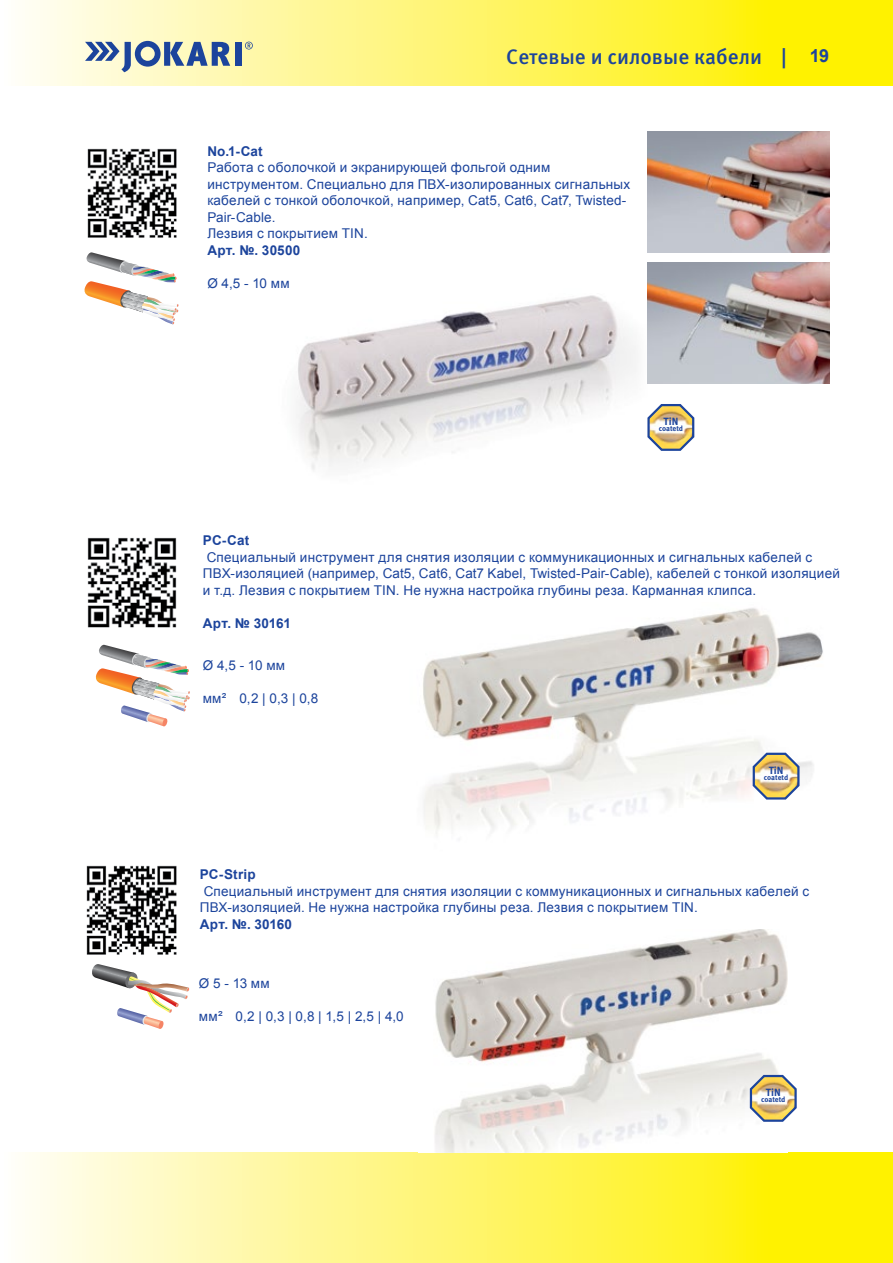
<style>
.page{position:relative;width:893px;height:1263px;background:#fff}
.page>*{position:absolute;margin:0;border:0;box-sizing:border-box;transform-origin:0 0}
.t1{font:500 21px "Meta Pro";color:#1c449c}
.t2{font:13.5px/16.5px "Arial";letter-spacing:.02em;color:#1c449c}
.t3{font:700 13.5px "Arial";letter-spacing:.015em;color:#1c449c}
.t4{font:700 10.5px "Meta Pro";color:#1c449c}
.t5{font:700 7.5px "Meta Pro";letter-spacing:-.005em;color:#1c449c}
.s1{font-family:"Arial";font-weight:700;font-size:18px}
</style>
<div class="page">
<div style="left:0;top:1152px;width:893px;height:111px;background:linear-gradient(to right,#fffcf8,#fff000)"></div>
<hr style="left:0;top:1152px;width:1px;height:111px;background:#fff">
<div style="left:0;top:0;width:893px;height:86px;background:linear-gradient(to right,#fffcf8,#fff000)"></div>
<hr style="left:0;top:0;width:1px;height:85px;background:#fff">
<svg style="left:245px;top:42px;width:8px;height:7px"></svg>
<div style="left:235px;top:42px;width:6px;height:24px;background:#1c449c"></div>
<svg style="left:85px;top:41px;width:145px;height:31px;background:#a1aeb6"></svg>
<img style="left:435px;top:929px;width:353px;height:223px">
<img style="left:423px;top:608px;width:400px;height:226px">
<img style="left:296px;top:295px;width:340px;height:175px">
<img style="left:87px;top:148px;width:90px;height:90px">
<img style="left:647px;top:131px;width:182px;height:121px">
<img style="left:647px;top:263px;width:182px;height:121px">
<svg style="left:647px;top:404px;width:48px;height:47px"></svg>
<img style="left:87px;top:537px;width:90px;height:91px">
<img style="left:86px;top:865px;width:91px;height:90px">
<svg style="left:751px;top:751px;width:50px;height:50px"></svg>
<svg style="left:749px;top:1073px;width:48px;height:50px"></svg>
<svg style="left:95px;top:645px;width:95px;height:82px"></svg>
<svg style="left:92px;top:964px;width:98px;height:65px"></svg>
<svg style="left:84px;top:252px;width:95px;height:73px"></svg>
<h1 class="t1" style="left:506px;top:43px;width:324px">Сетевые и силовые кабели | <span class="s1">19</span></h1>
<p class="t3" style="left:207px;top:142px;width:57px">No.1-Cat</p>
<p class="t2" style="left:207px;top:159px;width:425px">Работа с оболочкой и экранирующей фольгой одним инструментом. Специально для ПВХ-изолированных сигнальных кабелей с тонкой оболочкой, например, Сat5, Cat6, Cat7, Twisted-Pair-Cable.<br>Лезвия с покрытием TIN.</p>
<p class="t3" style="left:207px;top:241px;width:95px">Арт. №. 30500</p>
<p class="t2" style="left:207px;top:275px;width:84px">Ø 4,5 - 10 мм</p>
<p class="t4" style="left:663px;top:415px;width:16px">TiN</p>
<p class="t5" style="left:659px;top:424px;width:26px">coatetd</p>
<p class="t3" style="left:203px;top:532px;width:48px">PC-Cat</p>
<p class="t2" style="left:203px;top:549px;width:639px">Специальный инструмент для снятия изоляции с коммуникационных и сигнальных кабелей с<br>ПВХ-изоляцией (например, Cat5, Cat6, Cat7 Kabel, Twisted-Pair-Сable), кабелей с тонкой изоляцией и т.д. Лезвия с покрытием TIN. Не нужна настройка глубины реза. Карманная клипса.</p>
<p class="t3" style="left:203px;top:614px;width:89px">Арт. № 30161</p>
<p class="t2" style="left:203px;top:657px;width:84px">Ø 4,5 - 10 мм</p>
<p class="t2" style="left:203px;top:690px;width:117px">мм² 0,2 | 0,3 | 0,8</p>
<p class="t4" style="left:769px;top:764px;width:16px">TiN</p>
<p class="t5" style="left:764px;top:772px;width:26px">coatetd</p>
<p class="t3" style="left:200px;top:865px;width:57px">PC-Strip</p>
<p class="t2" style="left:200px;top:883px;width:611px">Специальный инструмент для снятия изоляции с коммуникационных и сигнальных кабелей с<br>ПВХ-изоляцией. Не нужна настройка глубины реза. Лезвия с покрытием TIN.</p>
<p class="t3" style="left:200px;top:915px;width:94px">Арт. №. 30160</p>
<p class="t2" style="left:199px;top:975px;width:72px">Ø 5 - 13 мм</p>
<p class="t2" style="left:199px;top:1008px;width:206px">мм² 0,2 | 0,3 | 0,8 | 1,5 | 2,5 | 4,0</p>
<p class="t4" style="left:766px;top:1086px;width:16px">TiN</p>
<p class="t5" style="left:761px;top:1095px;width:26px">coatetd</p>
</div>
